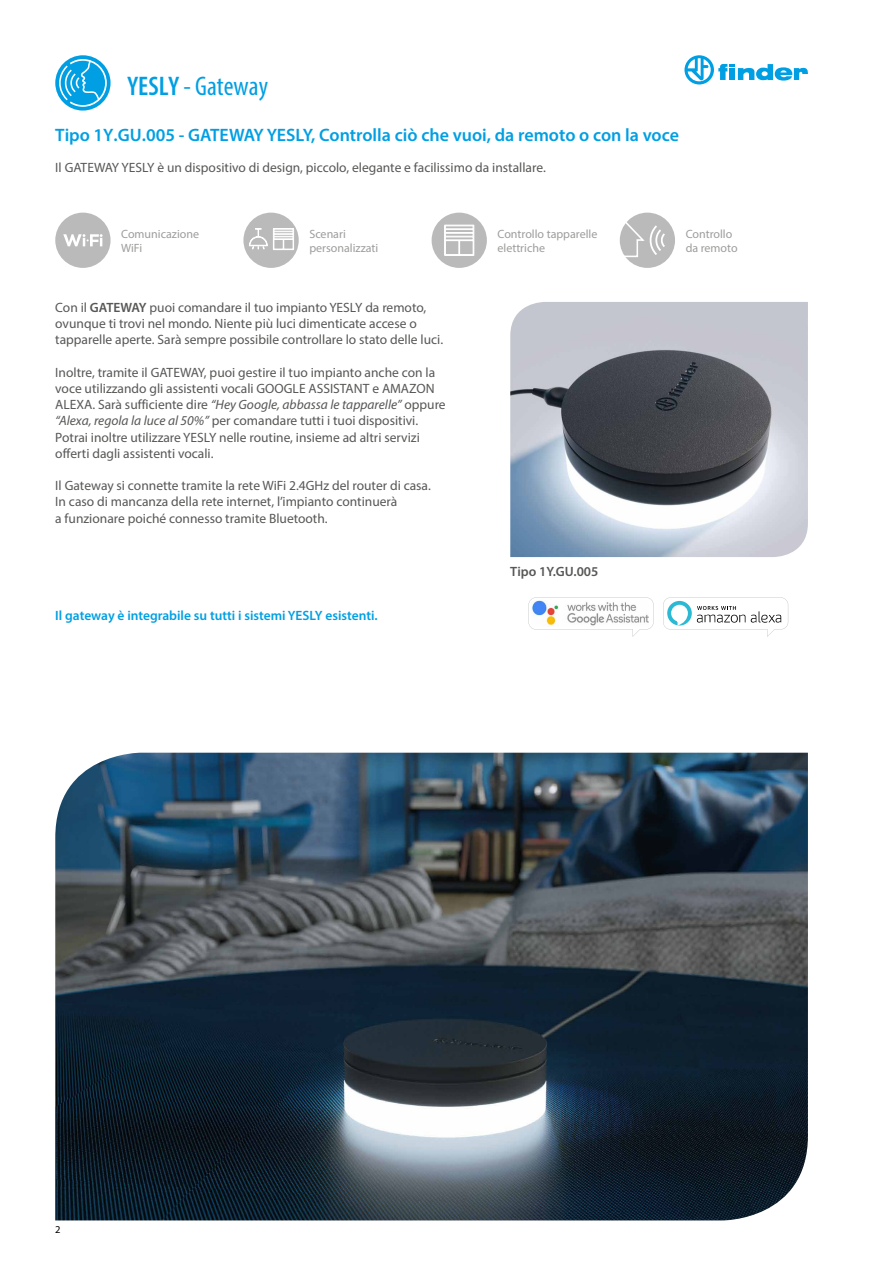
<style>
.page{position:relative;width:893px;height:1263px;background:#fff}
.page>*{position:absolute;margin:0;border:0;box-sizing:border-box;transform-origin:0 0}
.t1{font:condensed 27px "Myriad Pro";color:#009fe3}
.t2{font:600 18px "Myriad Pro";color:#009fe3}
.t3{font:13.5px/16.2px "Myriad Pro";color:#575756}
.t4{font:600 13.5px "Myriad Pro";color:#009fe3}
.t5{font:600 13.5px "Myriad Pro";color:#575756}
.t6{font:12px/14.4px "Myriad Pro";color:#9d9d9c}
.t7{font:10.5px "Myriad Pro";color:#000}
.s1{font-weight:600}
.s2{font-style:italic}
</style>
<div class="page">
<img style="left:55px;top:753px;width:753px;height:467px">
<svg style="left:684px;top:55px;width:124px;height:30px"></svg>
<svg style="left:663px;top:597px;width:125px;height:40px"></svg>
<svg style="left:529px;top:597px;width:125px;height:40px"></svg>
<img style="left:532px;top:600px;width:117px;height:26px">
<svg style="left:55px;top:55px;width:56px;height:56px"></svg>
<svg style="left:58px;top:58px;width:50px;height:50px"></svg>
<div style="left:55px;top:213px;width:56px;height:55px;background:#bababa;border-radius:50%"></div>
<svg style="left:63px;top:234px;width:40px;height:12px"></svg>
<div style="left:243px;top:213px;width:56px;height:55px;background:#bababa;border-radius:50%"></div>
<svg style="left:249px;top:228px;width:45px;height:22px"></svg>
<div style="left:274px;top:234px;width:19px;height:3px;background:#bababa;border:1px solid #fff"></div>
<div style="left:274px;top:231px;width:19px;height:3px;background:#bababa;border:1px solid #fff"></div>
<div style="left:432px;top:213px;width:55px;height:55px;background:#bababa;border-radius:50%"></div>
<svg style="left:444px;top:225px;width:30px;height:31px"></svg>
<div style="left:445px;top:226px;width:28px;height:3px;background:#bababa;border:1px solid #fff"></div>
<div style="left:445px;top:237px;width:28px;height:3px;background:#bababa;border:1px solid #fff"></div>
<div style="left:445px;top:233px;width:28px;height:3px;background:#bababa;border:1px solid #fff"></div>
<svg style="left:445px;top:229px;width:28px;height:4px"></svg>
<div style="left:620px;top:213px;width:55px;height:55px;background:#bababa;border-radius:50%"></div>
<svg style="left:623px;top:220px;width:42px;height:38px"></svg>
<img style="left:510px;top:302px;width:298px;height:255px">
<h1 class="t1" style="left:128px;top:69px;width:142px"><span class="s1">YESLY</span> - Gateway</h1>
<h2 class="t2" style="left:55px;top:124px;width:625px">Tipo 1Y.GU.005 - GATEWAY YESLY, Controlla ciò che vuoi, da remoto o con la voce</h2>
<p class="t3" style="left:55px;top:159px;width:492px">Il GATEWAY YESLY è un dispositivo di design, piccolo, elegante e facilissimo da installare.</p>
<p class="t6" style="left:121px;top:226px;width:79px">Comunicazione<br>WiFi</p>
<p class="t6" style="left:309px;top:226px;width:70px">Scenari personalizzati</p>
<p class="t6" style="left:497px;top:226px;width:101px">Controllo tapparelle elettriche</p>
<p class="t3" style="left:55px;top:299px;width:389px">Con il <span class="s1">GATEWAY</span> puoi comandare il tuo impianto YESLY da remoto, ovunque ti trovi nel mondo. Niente più luci dimenticate accese o tapparelle aperte. Sarà sempre possibile controllare lo stato delle luci.</p>
<p class="t3" style="left:55px;top:364px;width:392px">Inoltre, tramite il GATEWAY, puoi gestire il tuo impianto anche con la voce utilizzando gli assistenti vocali GOOGLE ASSISTANT e AMAZON ALEXA. Sarà sufficiente dire <span class="s2">“Hey Google, abbassa le tapparelle”</span> oppure <span class="s2">“Alexa, regola la luce al 50%”</span> per comandare tutti i tuoi dispositivi.<br>Potrai inoltre utilizzare YESLY nelle routine, insieme ad altri servizi offerti dagli assistenti vocali.</p>
<p class="t3" style="left:55px;top:477px;width:377px">Il Gateway si connette tramite la rete WiFi 2.4GHz del router di casa.<br>In caso di mancanza della rete internet, l’impianto continuerà<br>a funzionare poiché connesso tramite Bluetooth.</p>
<p class="t4" style="left:55px;top:607px;width:324px">Il gateway è integrabile su tutti i sistemi YESLY esistenti.</p>
<p class="t5" style="left:510px;top:563px;width:90px">Tipo 1Y.GU.005</p>
<p class="t6" style="left:686px;top:226px;width:53px">Controllo da remoto</p>
<p class="t7" style="left:55px;top:1222px;width:7px">2</p>
</div>
